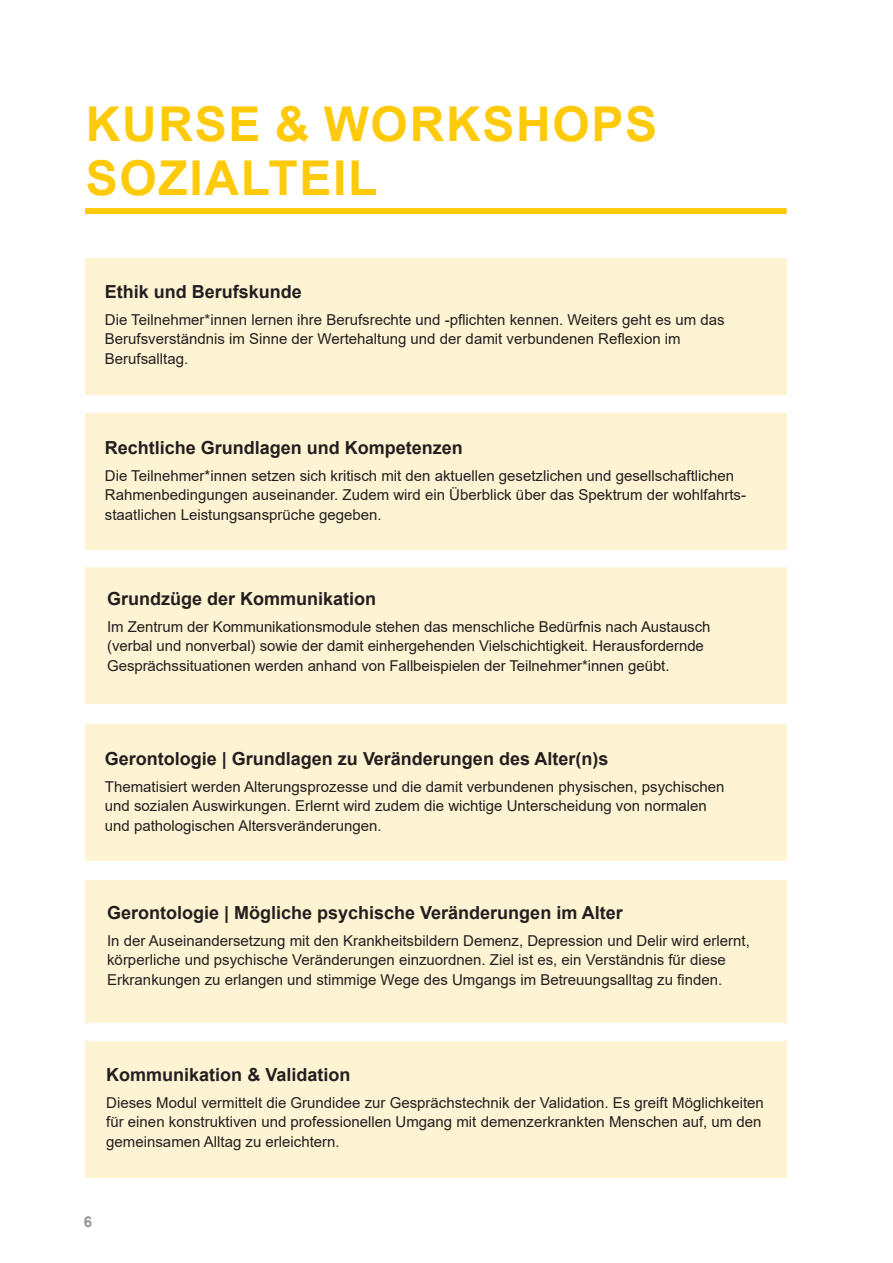
<style>
.page{position:relative;width:893px;height:1263px;background:#fff}
.page>*{position:absolute;margin:0;border:0;box-sizing:border-box;transform-origin:0 0}
.t1{font:700 48px/54px "Arial";letter-spacing:.035em;color:#feca0a}
.t2{font:700 18px "Arial";color:#231f20}
.t3{font:15px/19.5px "Arial";color:#231f20}
.t4{font:700 15px "Arial";color:#939598}
</style>
<div class="page">
<div style="left:85px;top:568px;width:702px;height:136px;background:#fef3d2"></div>
<div style="left:85px;top:725px;width:702px;height:136px;background:#fef3d2"></div>
<div style="left:85px;top:880px;width:702px;height:142px;background:#fef3d2"></div>
<div style="left:85px;top:208px;width:702px;height:6px;background:#feca0a"></div>
<div style="left:85px;top:259px;width:702px;height:136px;background:#fef3d2"></div>
<div style="left:85px;top:413px;width:702px;height:136px;background:#fef3d2"></div>
<div style="left:85px;top:1042px;width:702px;height:136px;background:#fef3d2"></div>
<h1 class="t1" style="left:86px;top:98px;width:573px">KURSE &amp; WORKSHOPS<br>SOZIALTEIL</h1>
<p class="t2" style="left:105px;top:279px;width:199px">Ethik und Berufskunde</p>
<p class="t3" style="left:105px;top:310px;width:621px">Die Teilnehmer*innen lernen ihre Berufsrechte und -pflichten kennen. Weiters geht es um das<br>Berufsverständnis im Sinne der Wertehaltung und der damit verbundenen Reflexion im<br>Berufsalltag.</p>
<p class="t2" style="left:105px;top:435px;width:360px">Rechtliche Grundlagen und Kompetenzen</p>
<p class="t3" style="left:105px;top:466px;width:643px">Die Teilnehmer*innen setzen sich kritisch mit den aktuellen gesetzlichen und gesellschaftlichen<br>Rahmenbedingungen auseinander. Zudem wird ein Überblick über das Spektrum der wohlfahrts&shy;staatlichen Leistungsansprüche gegeben.</p>
<p class="t2" style="left:107px;top:586px;width:271px">Grundzüge der Kommunikation</p>
<p class="t3" style="left:107px;top:617px;width:605px">Im Zentrum der Kommunikationsmodule stehen das menschliche Bedürfnis nach Austausch (verbal und nonverbal) sowie der damit einhergehenden Vielschichtigkeit. Herausfordernde<br>Gesprächssituationen werden anhand von Fallbeispielen der Teilnehmer*innen geübt.</p>
<p class="t2" style="left:105px;top:746px;width:505px">Gerontologie | Grundlagen zu Veränderungen des Alter(n)s</p>
<p class="t3" style="left:105px;top:777px;width:621px">Thematisiert werden Alterungsprozesse und die damit verbundenen physischen, psychischen und sozialen Auswirkungen. Erlernt wird zudem die wichtige Unterscheidung von normalen und pathologischen Altersveränderungen.</p>
<p class="t2" style="left:107px;top:900px;width:517px">Gerontologie | Mögliche psychische Veränderungen im Alter</p>
<p class="t3" style="left:107px;top:930px;width:644px">In der Auseinandersetzung mit den Krankheitsbildern Demenz, Depression und Delir wird erlernt, körperliche und psychische Veränderungen einzuordnen. Ziel ist es, ein Verständnis für diese<br>Erkrankungen zu erlangen und stimmige Wege des Umgangs im Betreuungsalltag zu finden.</p>
<p class="t2" style="left:106px;top:1062px;width:246px">Kommunikation &amp; Validation</p>
<p class="t3" style="left:106px;top:1092px;width:659px">Dieses Modul vermittelt die Grundidee zur Gesprächstechnik der Validation. Es greift Möglichkeiten für einen konstruktiven und professionellen Umgang mit demenzerkrankten Menschen auf, um den gemeinsamen Alltag zu erleichtern.</p>
<p class="t4" style="left:84px;top:1211px;width:10px">6</p>
</div>
